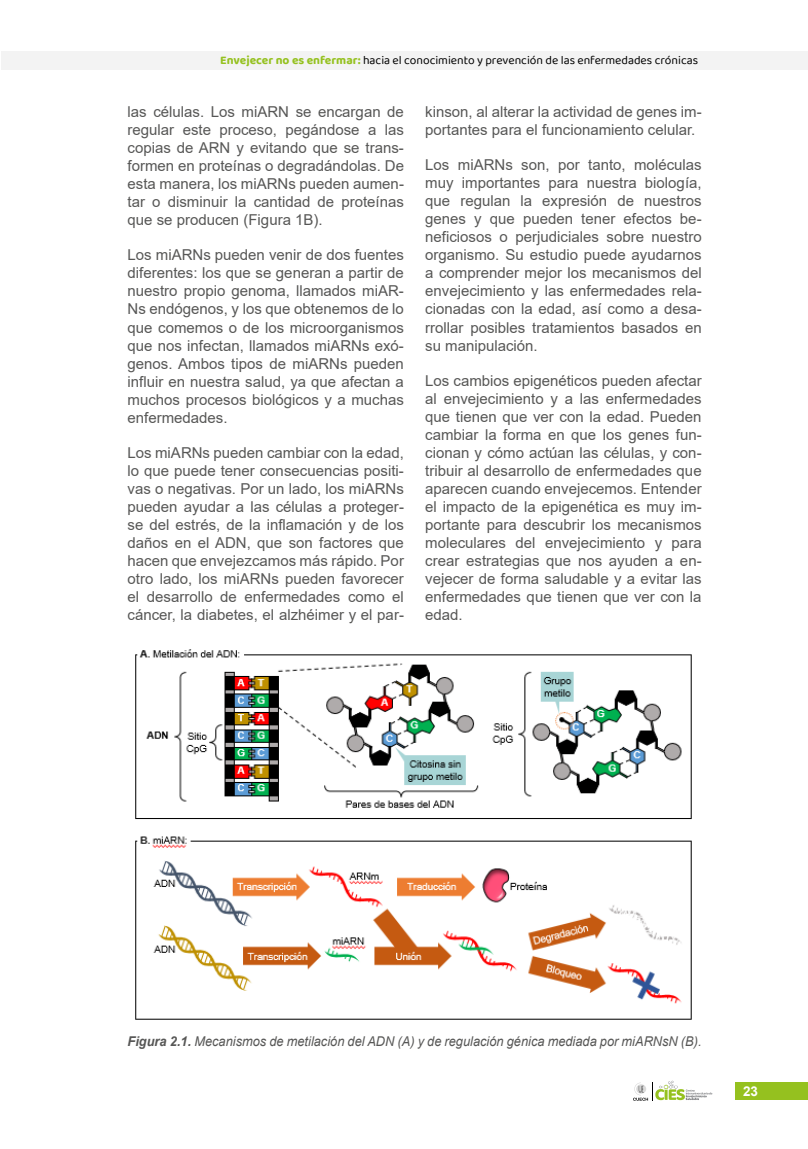
<style>
.page{position:relative;width:808px;height:1149px;background:#fff}
.page>*{position:absolute;margin:0;border:0;box-sizing:border-box;transform-origin:0 0}
.t1{font:15px/18px "Arial";color:#575756;text-align:justify}
.t2{font:italic 13.5px "Arial";color:#575756;scale:.95 1}
.t3{font:700 13.5px "Arial";color:#fff}
.t4{font:12px "Baloo 2";color:#000}
.s1{font-weight:700;color:#95c11f}
.s2{font-weight:700}
</style>
<div class="page">
<svg style="left:633px;top:1080px;width:79px;height:20px"></svg>
<div style="left:1px;top:51px;width:806px;height:19px;background:#f3f3f3"></div>
<div style="left:736px;top:1081px;width:72px;height:17px;background:#95c11f"></div>
<img style="left:135px;top:649px;width:557px;height:371px">
<p class="t4" style="left:220px;top:51px;width:479px"><span class="s1">Envejecer no es enfermar:</span> hacia el conocimiento y prevención de las enfermedades crónicas</p>
<p class="t1" style="left:128px;top:103px;width:278px">las células. Los miARN se encargan de regular este proceso, pegándose a las copias de ARN y evitando que se trans&shy;formen en proteínas o degradándolas. De esta manera, los miARNs pueden aumen&shy;tar o disminuir la cantidad de proteínas que se producen (Figura 1B).</p>
<p class="t1" style="left:128px;top:246px;width:278px">Los miARNs pueden venir de dos fuentes diferentes: los que se generan a partir de nuestro propio genoma, llamados miAR-Ns endógenos, y los que obtenemos de lo que comemos o de los microorganismos que nos infectan, llamados miARNs exó&shy;genos. Ambos tipos de miARNs pueden influir en nuestra salud, ya que afectan a muchos procesos biológicos y a muchas enfermedades.</p>
<p class="t1" style="left:128px;top:443px;width:278px">Los miARNs pueden cambiar con la edad, lo que puede tener consecuencias positi&shy;vas o negativas. Por un lado, los miARNs pueden ayudar a las células a proteger&shy;se del estrés, de la inflamación y de los daños en el ADN, que son factores que hacen que envejezcamos más rápido. Por otro lado, los miARNs pueden favorecer el desarrollo de enfermedades como el cáncer, la diabetes, el alzhéimer y el par-</p>
<p class="t1" style="left:425px;top:103px;width:278px">kinson, al alterar la actividad de genes im&shy;portantes para el funcionamiento celular.</p>
<p class="t1" style="left:425px;top:156px;width:278px">Los miARNs son, por tanto, moléculas muy importantes para nuestra biología, que regulan la expresión de nuestros genes y que pueden tener efectos be&shy;neficiosos o perjudiciales sobre nuestro organismo. Su estudio puede ayudarnos a comprender mejor los mecanismos del envejecimiento y las enfermedades rela&shy;cionadas con la edad, así como a desa&shy;rrollar posibles tratamientos basados en su manipulación.</p>
<p class="t1" style="left:425px;top:371px;width:278px">Los cambios epigenéticos pueden afectar al envejecimiento y a las enfermedades que tienen que ver con la edad. Pueden cambiar la forma en que los genes fun&shy;cionan y cómo actúan las células, y con&shy;tribuir al desarrollo de enfermedades que aparecen cuando envejecemos. Entender el impacto de la epigenética es muy im&shy;portante para descubrir los mecanismos moleculares del envejecimiento y para crear estrategias que nos ayuden a en&shy;vejecer de forma saludable y a evitar las enfermedades que tienen que ver con la edad.</p>
<p class="t2" style="left:128px;top:1032px;width:606px"><span class="s2">Figura 2.1.</span> Mecanismos de metilación del ADN (A) y de regulación génica mediada por miARNsN (B).</p>
<p class="t3" style="left:743px;top:1081px;width:17px">23</p>
</div>
